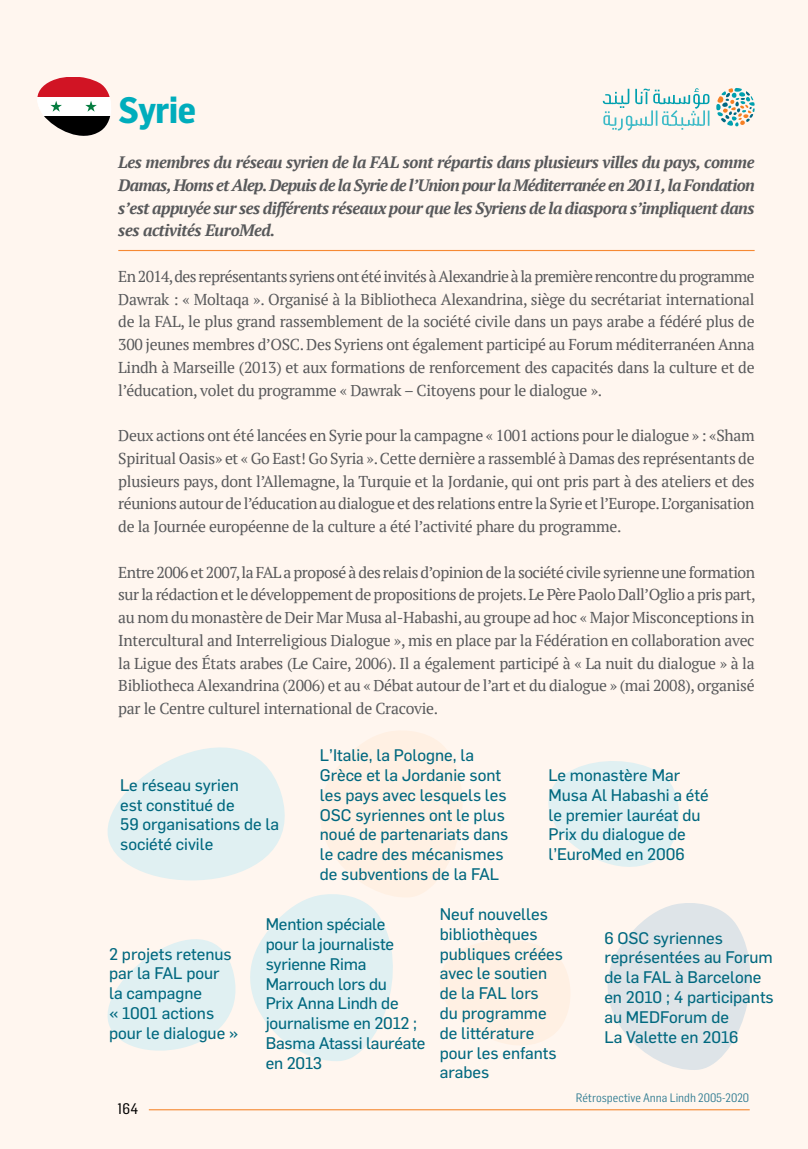
<style>
.page{position:relative;width:808px;height:1149px;background:#fff}
.page>*{position:absolute;margin:0;border:0;box-sizing:border-box;transform-origin:0 0}
.t1{font:700 36px "Flama Semicondensed";letter-spacing:-.025em;color:#00adbc}
.t2{font:16.5px/19.8px "Flama Basic";color:#00687f}
.t3{font:italic 700 16.5px/22.6px "PT Serif";letter-spacing:-.03em;color:#58595b;text-align:justify}
.t4{font:15.75px/22.8px "PT Serif";letter-spacing:-.02em;color:#58595b;text-align:justify}
.t5{font:15px "Flama Semicondensed Basic";color:#000}
.t6{font:12px "Flama Semicondensed";color:#2f7b91}
</style>
<div class="page">
<div style="left:0;top:0;width:808px;height:1148px;background:#fff6ef"></div>
<hr style="left:149px;top:1108px;width:601px;height:1px;background:#f68933">
<svg style="left:37px;top:77px;width:74px;height:59px"></svg>
<hr style="left:118px;top:250px;width:637px;height:1px;background:#f68933">
<svg style="left:716px;top:88px;width:39px;height:38px"></svg>
<svg style="left:603px;top:88px;width:106px;height:42px"></svg>
<svg style="left:107px;top:731px;width:644px;height:339px"></svg>
<h1 class="t1" style="left:118px;top:86px;width:80px">Syrie</h1>
<p class="t3" style="left:118px;top:151px;width:638px">Les membres du réseau syrien de la FAL sont répartis dans plusieurs villes du pays, comme Damas, Homs et Alep. Depuis de la Syrie de l’Union pour la Méditerranée en 2011, la Fondation s’est appuyée sur ses différents réseaux pour que les Syriens de la diaspora s’impliquent dans ses activités EuroMed.</p>
<p class="t4" style="left:118px;top:265px;width:638px">En 2014, des représentants syriens ont été invités à Alexandrie à la première rencontre du programme Dawrak : « Moltaqa ». Organisé à la Bibliotheca Alexandrina, siège du secrétariat international de la FAL, le plus grand rassemblement de la société civile dans un pays arabe a fédéré plus de 300 jeunes membres d’OSC. Des Syriens ont également participé au Forum méditerranéen Anna Lindh à Marseille (2013) et aux formations de renforcement des capacités dans la culture et de l’éducation, volet du programme « Dawrak – Citoyens pour le dialogue ».</p>
<p class="t4" style="left:118px;top:424px;width:638px">Deux actions ont été lancées en Syrie pour la campagne « 1001 actions pour le dialogue » : «Sham Spiritual Oasis» et « Go East! Go Syria ». Cette dernière a rassemblé à Damas des représentants de plusieurs pays, dont l’Allemagne, la Turquie et la Jordanie, qui ont pris part à des ateliers et des réunions autour de l’éducation au dialogue et des relations entre la Syrie et l’Europe. L’organisation de la Journée européenne de la culture a été l’activité phare du programme.</p>
<p class="t4" style="left:118px;top:560px;width:639px">Entre 2006 et 2007, la FAL a proposé à des relais d’opinion de la société civile syrienne une formation sur la rédaction et le développement de propositions de projets. Le Père Paolo Dall’Oglio a pris part, au nom du monastère de Deir Mar Musa al-Habashi, au groupe ad hoc « Major Misconceptions in Intercultural and Interreligious Dialogue », mis en place par la Fédération en collaboration avec la Ligue des États arabes (Le Caire, 2006). Il a également participé à « La nuit du dialogue » à la Bibliotheca Alexandrina (2006) et au « Débat autour de l’art et du dialogue » (mai 2008), organisé par le Centre culturel international de Cracovie.</p>
<p class="t2" style="left:120px;top:774px;width:160px">Le réseau syrien<br>est constitué de<br>59 organisations de la société civile</p>
<p class="t2" style="left:320px;top:744px;width:190px">L’Italie, la Pologne, la<br>Grèce et la Jordanie sont les pays avec lesquels les<br>OSC syriennes ont le plus noué de partenariats dans le cadre des mécanismes de subventions de la FAL</p>
<p class="t2" style="left:548px;top:764px;width:162px">Le monastère Mar<br>Musa Al Habashi a été le premier lauréat du<br>Prix du dialogue de l’EuroMed en 2006</p>
<p class="t2" style="left:109px;top:942px;width:131px">2 projets retenus par la FAL pour<br>la campagne<br>« 1001 actions pour le dialogue »</p>
<p class="t5" style="left:118px;top:1098px;width:22px">164</p>
<p class="t2" style="left:266px;top:913px;width:161px">Mention spéciale<br>pour la journaliste syrienne Rima<br>Marrouch lors du<br>Prix Anna Lindh de journalisme en 2012 ;<br>Basma Atassi lauréate en 2013</p>
<p class="t2" style="left:440px;top:903px;width:125px">Neuf nouvelles bibliothèques publiques créées avec le soutien de la FAL lors<br>du programme de littérature pour les enfants arabes</p>
<p class="t2" style="left:604px;top:926px;width:171px">6 OSC syriennes représentées au Forum de la FAL à Barcelone en 2010 ; 4 participants au MEDForum de<br>La Valette en 2016</p>
<p class="t6" style="left:576px;top:1089px;width:175px">Rétrospective Anna Lindh 2005-2020</p>
</div>
